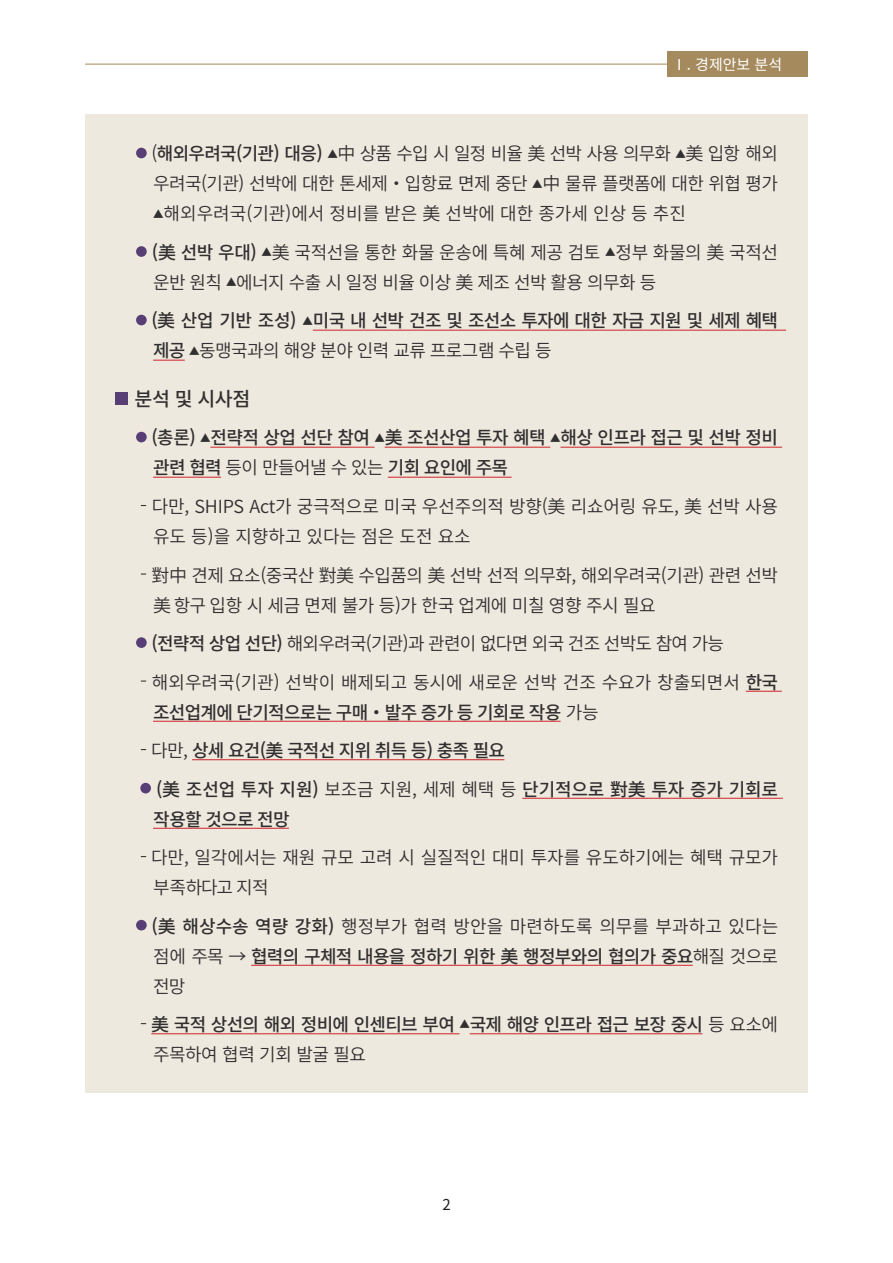
<style>
.page{position:relative;width:893px;height:1263px;background:#fff}
.page>*{position:absolute;margin:0;border:0;box-sizing:border-box;transform-origin:0 0}
.t1{font:500 19.5px "Noto Sans CJ Kkr";color:#312f30}
.t2{font:600 18px/30px "Noto Sans CJ Kkr";letter-spacing:-.02em;color:#312f30}
.t3{font:500 18px/30px "Noto Sans CJ Kkr";letter-spacing:-.04em;color:#312f30}
.t4{font:600 18px/30px "Noto Sans CJ Kkr";color:#312f30}
.t5{font:500 18px/30px "Noto Sans CJ Kkr";letter-spacing:-.01em;color:#312f30}
.t6{font:600 18px "Noto Sans CJ Kkr";letter-spacing:-.04em;color:#312f30}
.t7{font:15px "Noto Sans CJ Kkr";color:#fff}
.t8{font:15px "Noto Sans CJ Kkr";color:#231f20}
.s1{font-weight:500}
.s2{font-weight:600}
</style>
<div class="page">
<hr style="left:85px;top:64px;width:723px;height:1px;background:#a58a5e">
<div style="left:668px;top:52px;width:140px;height:25px;background:#a58a5e"></div>
<div style="left:85px;top:115px;width:723px;height:978px;background:#eee9de"></div>
<hr style="left:313px;top:330px;width:473px;height:1px;background:#d1232a">
<hr style="left:153px;top:360px;width:32px;height:1px;background:#d1232a">
<hr style="left:210px;top:447px;width:164px;height:1px;background:#d1232a">
<hr style="left:385px;top:447px;width:165px;height:1px;background:#d1232a">
<hr style="left:560px;top:447px;width:222px;height:1px;background:#d1232a">
<hr style="left:153px;top:477px;width:68px;height:1px;background:#d1232a">
<hr style="left:388px;top:477px;width:124px;height:1px;background:#d1232a">
<hr style="left:746px;top:691px;width:36px;height:1px;background:#d1232a">
<hr style="left:153px;top:721px;width:408px;height:1px;background:#d1232a">
<hr style="left:192px;top:759px;width:312px;height:1px;background:#d1232a">
<hr style="left:522px;top:798px;width:261px;height:1px;background:#d1232a">
<hr style="left:153px;top:828px;width:136px;height:1px;background:#d1232a">
<hr style="left:251px;top:965px;width:442px;height:1px;background:#d1232a">
<hr style="left:151px;top:1033px;width:309px;height:1px;background:#d1232a">
<hr style="left:470px;top:1033px;width:232px;height:1px;background:#d1232a">
<div style="left:136px;top:148px;width:11px;height:10px;background:#573e75;border-radius:50%"></div>
<div style="left:136px;top:246px;width:11px;height:11px;background:#573e75;border-radius:50%"></div>
<div style="left:136px;top:315px;width:11px;height:10px;background:#573e75;border-radius:50%"></div>
<div style="left:115px;top:392px;width:13px;height:13px;background:#573e75"></div>
<div style="left:136px;top:432px;width:11px;height:10px;background:#573e75;border-radius:50%"></div>
<div style="left:136px;top:637px;width:11px;height:11px;background:#573e75;border-radius:50%"></div>
<div style="left:140px;top:783px;width:11px;height:10px;background:#573e75;border-radius:50%"></div>
<div style="left:136px;top:920px;width:11px;height:10px;background:#573e75;border-radius:50%"></div>
<p class="t7" style="left:672px;top:56px;width:112px">Ⅰ. 경제안보 분석</p>
<p class="t2" style="left:151px;top:139px;width:628px">(<span class="s1">해외우려국(기관) 대응)</span> <sup>▲</sup>中 상품 수입 시 일정 비율 美 선박 사용 의무화 <sup>▲</sup>美 입항 해외 우려국(기관) 선박에 대한 톤세제‧입항료 면제 중단 <sup>▲</sup>中 물류 플랫폼에 대한 위협 평가</p>
<p class="t4" style="left:153px;top:199px;width:534px"><sup>▲</sup>해외우려국(기관)에서 정비를 받은 美 선박에 대한 종가세 인상 등 추진</p>
<p class="t2" style="left:152px;top:238px;width:628px"><span class="s1">(美 선박 우대)</span> <sup>▲</sup>美 국적선을 통한 화물 운송에 특혜 제공 검토 <sup>▲</sup>정부 화물의 美 국적선 운반 원칙 <sup>▲</sup>에너지 수출 시 일정 비율 이상 美 제조 선박 활용 의무화 등</p>
<p class="t3" style="left:151px;top:306px;width:628px">(美 산업 기반 조성) <sup>▲</sup>미국 내 선박 건조 및 조선소 투자에 대한 자금 지원 및 세제 혜택 제공 <sup>▲</sup><span class="s2">동맹국과의 해양 분야 인력 교류 프로그램 수립 등</span></p>
<p class="t1" style="left:135px;top:388px;width:117px">분석 및 시사점</p>
<p class="t3" style="left:151px;top:423px;width:628px">(총론) <sup>▲</sup>전략적 상업 선단 참여 <sup>▲</sup>美 조선산업 투자 혜택 <sup>▲</sup>해상 인프라 접근 및 선박 정비 관련 협력 <span class="s2">등이 만들어낼 수 있는</span> 기회 요인에 주목</p>
<p class="t2" style="left:152px;top:492px;width:628px">다만, SHIPS Act가 궁극적으로 미국 우선주의적 방향(美 리쇼어링 유도, 美 선박 사용 유도 등)을 지향하고 있다는 점은 도전 요소</p>
<p class="t2" style="left:152px;top:560px;width:628px">對中 견제 요소(중국산 對美 수입품의 美 선박 선적 의무화, 해외우려국(기관) 관련 선박美 항구 입항 시 세금 면제 불가 등)가 한국 업계에 미칠 영향 주시 필요</p>
<p class="t6" style="left:151px;top:633px;width:574px"><span class="s1">(전략적 상업 선단)</span> 해외우려국(기관)과 관련이 없다면 외국 건조 선박도 참여 가능</p>
<p class="t4" style="left:152px;top:667px;width:628px">해외우려국(기관) 선박이 배제되고 동시에 새로운 선박 건조 수요가 창출되면서 <span class="s1">한국 조선업계에 단기적으로는 구매‧발주 증가 등 기회로 작용</span> 가능</p>
<p class="t3" style="left:151px;top:736px;width:355px"><span class="s2">다만,</span> 상세 요건(美 국적선 지위 취득 등) 충족 필요</p>
<p class="t5" style="left:153px;top:774px;width:627px">(美 조선업 투자 지원) <span class="s2">보조금 지원, 세제 혜택 등</span> 단기적으로 對美 투자 증가 기회로 작용할 것으로 전망</p>
<p class="t2" style="left:151px;top:843px;width:628px">다만, 일각에서는 재원 규모 고려 시 실질적인 대미 투자를 유도하기에는 혜택 규모가 부족하다고 지적</p>
<p class="t3" style="left:151px;top:911px;width:628px;text-align:justify">(美 해상수송 역량 강화) <span class="s2">행정부가 협력 방안을 마련하도록 의무를 부과하고 있다는 점에 주목 →</span> 협력의 구체적 내용을 정하기 위한 美 행정부와의 협의가 중요<span class="s2">해질 것으로 전망</span></p>
<p class="t3" style="left:151px;top:1010px;width:628px">美 국적 상선의 해외 정비에 인센티브 부여 <sup>▲</sup>국제 해양 인프라 접근 보장 중시 <span class="s2">등 요소에 주목하여 협력 기회 발굴 필요</span></p>
<p class="t8" style="left:442px;top:1196px;width:10px">2</p>
</div>
